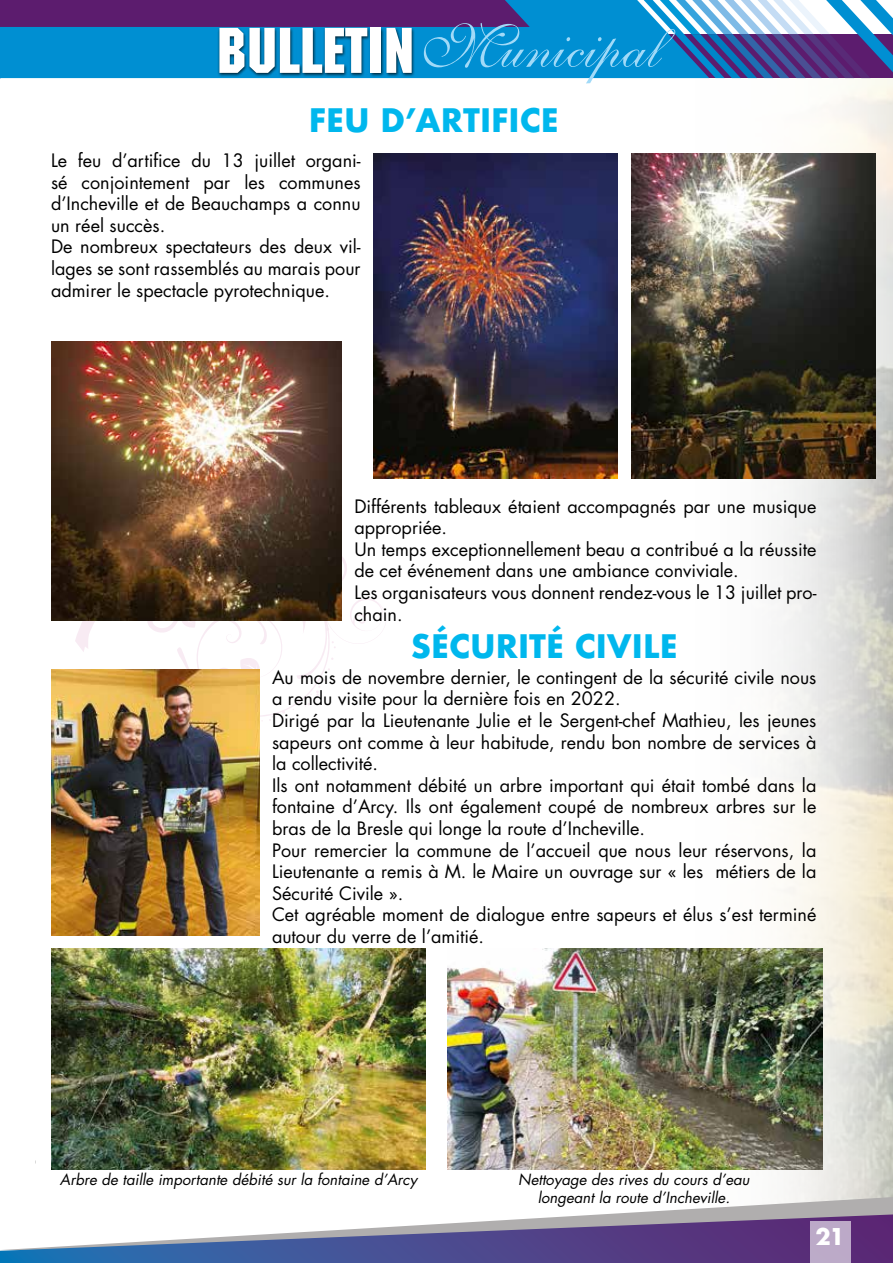
<style>
.page{position:relative;width:893px;height:1263px;background:#fff}
.page>*{position:absolute;margin:0;border:0;box-sizing:border-box;transform-origin:0 0}
.t1{font:62.85px "Shelley Volante Script";color:#a1daf8}
.t2{font:700 31.5px "Futura";color:#00b7ed}
.t3{font:700 22.5px "Futura";color:#fff}
.t4{font:18px/21.6px "Futura";color:#000}
.t5{font:italic 15px/18px "Futura";color:#000;text-align:center}
.s1{font-family:"Machine";color:#fff}
</style>
<div class="page">
<svg style="left:81px;top:557px;width:303px;height:165px"></svg>
<img style="left:562px;top:78px;width:331px;height:1119px">
<div style="left:0;top:0;width:644px;height:78px;background:#008fd2"></div>
<div style="left:0;top:0;width:530px;height:27px;background:#5c1c6e"></div>
<svg style="left:644px;top:0;width:249px;height:78px"></svg>
<svg style="left:610px;top:1197px;width:283px;height:17px"></svg>
<svg style="left:0;top:1214px;width:893px;height:49px"></svg>
<div style="left:810px;top:1221px;width:40px;height:42px;background:#bca9c8"></div>
<div style="left:218px;top:26px;width:197px;height:51px;background:#000;opacity:.75"></div>
<img style="left:631px;top:153px;width:245px;height:326px">
<img style="left:51px;top:342px;width:291px;height:279px">
<img style="left:373px;top:153px;width:245px;height:326px">
<img style="left:51px;top:948px;width:375px;height:221px">
<img style="left:447px;top:948px;width:375px;height:221px">
<img style="left:51px;top:670px;width:208px;height:265px">
<h1 class="t1" style="left:217px;top:10px;width:445px"><span class="s1">BULLETIN</span>Municipal</h1>
<h2 class="t2" style="left:309px;top:98px;width:251px">FEU D’ARTIFICE</h2>
<p class="t4" style="left:51px;top:150px;width:311px">Le feu d’artifice du 13 juillet organi&shy;sé conjointement par les communes d’Incheville et de Beauchamps a connu un réel succès.<br>De nombreux spectateurs des deux vil&shy;lages se sont rassemblés au marais pour admirer le spectacle pyrotechnique.</p>
<p class="t4" style="left:354px;top:495px;width:464px">Différents tableaux étaient accompagnés par une musique appropriée.<br>Un temps exceptionnellement beau a contribué a la réussite de cet événement dans une ambiance conviviale.<br>Les organisateurs vous donnent rendez-vous le 13 juillet pro&shy;chain.</p>
<h2 class="t2" style="left:411px;top:623px;width:268px">SÉCURITÉ CIVILE</h2>
<p class="t4" style="left:272px;top:666px;width:546px">Au mois de novembre dernier, le contingent de la sécurité civile nous a rendu visite pour la dernière fois en 2022.<br>Dirigé par la Lieutenante Julie et le Sergent-chef Mathieu, les jeunes sapeurs ont comme à leur habitude, rendu bon nombre de services à la collectivité.<br>Ils ont notamment débité un arbre important qui était tombé dans la fontaine d’Arcy. Ils ont également coupé de nombreux arbres sur le bras de la Bresle qui longe la route d’Incheville.<br>Pour remercier la commune de l’accueil que nous leur réservons, la Lieutenante a remis à M. le Maire un ouvrage sur « les métiers de la Sécurité Civile ».<br>Cet agréable moment de dialogue entre sapeurs et élus s’est terminé autour du verre de l’amitié.</p>
<p class="t5" style="left:60px;top:1171px;width:359px">Arbre de taille importante débité sur la fontaine d’Arcy</p>
<p class="t5" style="left:518px;top:1171px;width:233px">Nettoyage des rives du cours d’eau longeant la route d’Incheville.</p>
<p class="t3" style="left:816px;top:1220px;width:31px">21</p>
</div>
